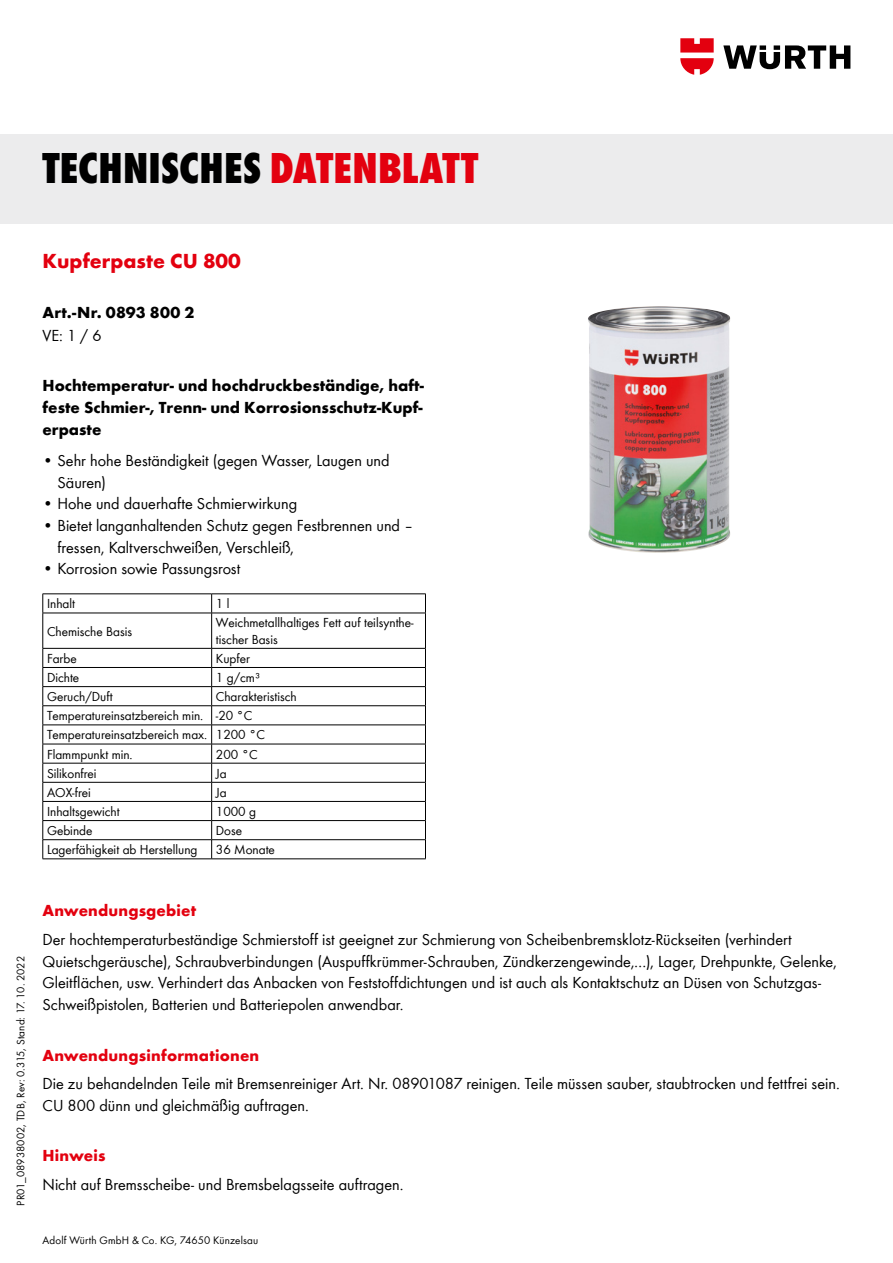
<style>
.page{position:relative;width:893px;height:1263px;background:#fff}
.page>*{position:absolute;margin:0;border:0;box-sizing:border-box;transform-origin:0 0}
.t1{font:800 condensed 45px "Wuerth Global";letter-spacing:.005em;color:#000}
.t2{font:700 21px "Wuerth Global";color:#e3000f}
.t3{font:16.5px/21.8px "Wuerth Global";color:#000}
.t4{font:700 16.5px/21.8px "Wuerth Global";color:#000;text-align:justify}
.t5{font:700 16.5px "Wuerth Global";letter-spacing:.01em;color:#e3000f}
.t6{font:13.5px/19.2px "Wuerth Global";color:#000}
.t7{font:11.25px "Wuerth Global";letter-spacing:.015em;color:#000}
.s1{color:#e3000f}
</style>
<div class="page">
<svg style="left:723px;top:45px;width:127px;height:24px"></svg>
<svg style="left:680px;top:38px;width:34px;height:37px"></svg>
<div style="left:0;top:134px;width:893px;height:89px;background:#ececed"></div>
<hr style="left:43px;top:594px;width:169px;height:1px;background:#000">
<svg style="left:43px;top:594px;width:1px;height:19px"></svg>
<hr style="left:212px;top:594px;width:214px;height:1px;background:#000">
<svg style="left:211px;top:594px;width:1px;height:19px"></svg>
<svg style="left:425px;top:594px;width:1px;height:19px"></svg>
<hr style="left:43px;top:613px;width:169px;height:1px;background:#000">
<hr style="left:43px;top:613px;width:1px;height:35px;background:#000">
<hr style="left:212px;top:613px;width:214px;height:1px;background:#000">
<hr style="left:211px;top:613px;width:1px;height:35px;background:#000">
<hr style="left:425px;top:613px;width:1px;height:35px;background:#000">
<hr style="left:43px;top:648px;width:169px;height:1px;background:#000">
<hr style="left:212px;top:648px;width:214px;height:1px;background:#000">
<hr style="left:43px;top:667px;width:169px;height:1px;background:#000">
<hr style="left:212px;top:667px;width:214px;height:1px;background:#000">
<hr style="left:43px;top:686px;width:169px;height:1px;background:#000">
<hr style="left:212px;top:686px;width:214px;height:1px;background:#000">
<hr style="left:43px;top:705px;width:169px;height:1px;background:#000">
<hr style="left:212px;top:705px;width:214px;height:1px;background:#000">
<hr style="left:43px;top:725px;width:169px;height:1px;background:#000">
<hr style="left:212px;top:725px;width:214px;height:1px;background:#000">
<hr style="left:43px;top:744px;width:169px;height:1px;background:#000">
<hr style="left:212px;top:744px;width:214px;height:1px;background:#000">
<hr style="left:43px;top:763px;width:169px;height:1px;background:#000">
<hr style="left:212px;top:763px;width:214px;height:1px;background:#000">
<hr style="left:43px;top:782px;width:169px;height:1px;background:#000">
<hr style="left:212px;top:782px;width:214px;height:1px;background:#000">
<hr style="left:43px;top:801px;width:169px;height:1px;background:#000">
<hr style="left:212px;top:801px;width:214px;height:1px;background:#000">
<hr style="left:43px;top:820px;width:169px;height:1px;background:#000">
<hr style="left:212px;top:820px;width:214px;height:1px;background:#000">
<hr style="left:43px;top:839px;width:169px;height:1px;background:#000">
<svg style="left:43px;top:649px;width:1px;height:209px"></svg>
<hr style="left:43px;top:858px;width:169px;height:1px;background:#000">
<hr style="left:212px;top:839px;width:214px;height:1px;background:#000">
<svg style="left:211px;top:649px;width:1px;height:209px"></svg>
<svg style="left:425px;top:649px;width:1px;height:209px"></svg>
<hr style="left:212px;top:858px;width:214px;height:1px;background:#000">
<img style="left:588px;top:306px;width:142px;height:247px">
<h1 class="t1" style="left:43px;top:141px;width:437px">TECHNISCHES <span class="s1">DATENBLATT</span></h1>
<p class="t2" style="left:43px;top:248px;width:200px">Kupferpaste CU 800</p>
<p class="t4" style="left:43px;top:302px;width:154px">Art.-Nr. 0893 800 2</p>
<p class="t3" style="left:43px;top:324px;width:61px">VE: 1 / 6</p>
<p class="t4" style="left:43px;top:375px;width:383px">Hochtemperatur- und hochdruckbeständige, haft&shy;feste Schmier-, Trenn- und Korrosionsschutz-Kupf&shy;erpaste</p>
<p class="t3" style="left:57px;top:449px;width:334px;text-indent:-15px">• Sehr hohe Beständigkeit (gegen Wasser, Laugen und<br>Säuren)</p>
<p class="t3" style="left:43px;top:493px;width:256px">• Hohe und dauerhafte Schmierwirkung</p>
<p class="t3" style="left:57px;top:514px;width:358px;text-indent:-15px">• Bietet langanhaltenden Schutz gegen Festbrennen und – fressen, Kaltverschweißen, Verschleiß,</p>
<p class="t3" style="left:43px;top:558px;width:199px">• Korrosion sowie Passungsrost</p>
<p class="t6" style="left:47px;top:594px;width:30px">Inhalt</p>
<p class="t6" style="left:216px;top:594px;width:15px">1 l</p>
<p class="t6" style="left:47px;top:621px;width:87px">Chemische Basis</p>
<p class="t6" style="left:216px;top:614px;width:199px;line-height:17px">Weichmetallhaltiges Fett auf teilsynthe&shy;tischer Basis</p>
<p class="t6" style="left:47px;top:649px;width:31px">Farbe</p>
<p class="t6" style="left:216px;top:649px;width:36px">Kupfer</p>
<p class="t6" style="left:47px;top:668px;width:34px">Dichte</p>
<p class="t6" style="left:216px;top:668px;width:46px">1 g/cm³</p>
<p class="t6" style="left:47px;top:687px;width:67px">Geruch/Duft</p>
<p class="t6" style="left:47px;top:687px;width:251px;text-indent:169px">Charakteristisch<br>Temperatureinsatzbereich min. -20 °C<br>Temperatureinsatzbereich max. 1200 °C<br>Flammpunkt min.</p>
<p class="t6" style="left:216px;top:744px;width:43px">200 °C</p>
<p class="t6" style="left:47px;top:763px;width:51px">Silikonfrei</p>
<p class="t6" style="left:216px;top:763px;width:12px">Ja</p>
<p class="t6" style="left:47px;top:782px;width:45px">AOX-frei</p>
<p class="t6" style="left:216px;top:782px;width:12px">Ja</p>
<p class="t6" style="left:47px;top:802px;width:74px">Inhaltsgewicht</p>
<p class="t6" style="left:216px;top:802px;width:42px">1000 g</p>
<p class="t6" style="left:47px;top:821px;width:47px">Gebinde</p>
<p class="t6" style="left:216px;top:821px;width:28px">Dose</p>
<p class="t6" style="left:47px;top:840px;width:152px">Lagerfähigkeit ab Herstellung</p>
<p class="t6" style="left:216px;top:840px;width:61px">36 Monate</p>
<p class="t7" style="left:14px;top:1205px;width:251px;rotate:-90deg">PR01_08938002, TDB, Rev: 0.315, Stand: 17. 10. 2022</p>
<p class="t5" style="left:43px;top:901px;width:155px">Anwendungsgebiet</p>
<p class="t3" style="left:43px;top:928px;width:796px">Der hochtemperaturbeständige Schmierstoff ist geeignet zur Schmierung von Scheibenbremsklotz-Rückseiten (verhindert Quietschgeräusche), Schraubverbindungen (Auspuffkrümmer-Schrauben, Zündkerzengewinde,…), Lager, Drehpunkte, Gelenke, Gleitflächen, usw. Verhindert das Anbacken von Feststoffdichtungen und ist auch als Kontaktschutz an Düsen von Schutzgas-Schweißpistolen, Batterien und Batteriepolen anwendbar.</p>
<p class="t5" style="left:43px;top:1045px;width:218px">Anwendungsinformationen</p>
<p class="t3" style="left:43px;top:1072px;width:799px">Die zu behandelnden Teile mit Bremsenreiniger Art. Nr. 08901087 reinigen. Teile müssen sauber, staubtrocken und fettfrei sein.<br>CU 800 dünn und gleichmäßig auftragen.</p>
<p class="t5" style="left:43px;top:1146px;width:64px">Hinweis</p>
<p class="t3" style="left:43px;top:1173px;width:362px">Nicht auf Bremsscheibe- und Bremsbelagsseite auftragen.</p>
<p class="t7" style="left:43px;top:1233px;width:217px">Adolf Würth GmbH &amp; Co. KG, 74650 Künzelsau</p>
</div>
